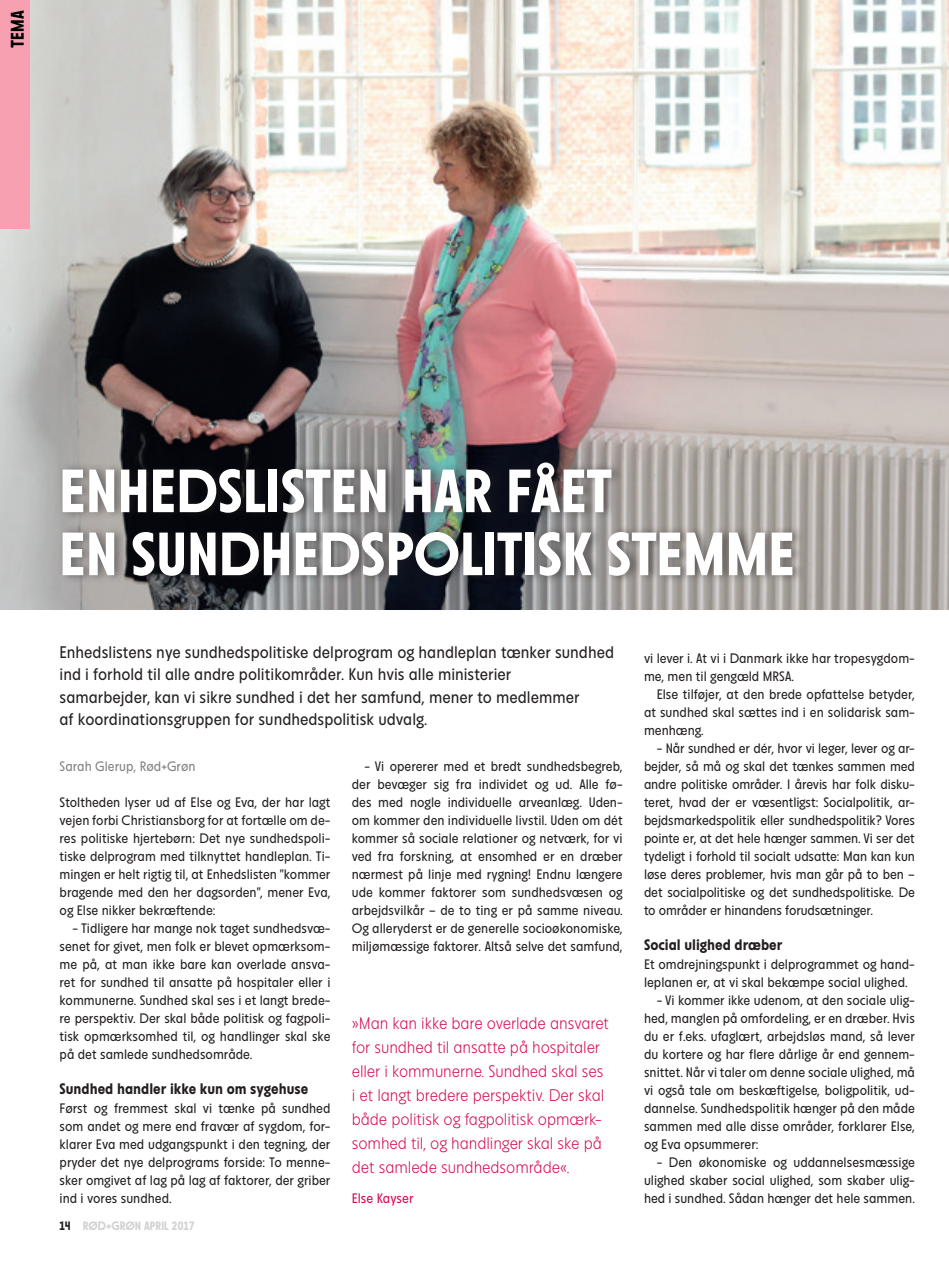
<style>
.page{position:relative;width:949px;height:1276px;background:#fff}
.page>*{position:absolute;margin:0;border:0;box-sizing:border-box;transform-origin:0 0}
.t1{font:700 60px/63px "Maj";letter-spacing:.005em;color:#fff}
.t2{font:700 18px "Maj";color:#000}
.t3{font:16.5px/22.5px "Maj";color:#231f20}
.t4{font:300 16.5px/24px "Maj";letter-spacing:-.005em;color:#d20c54}
.t5{font:700 15px "Maj";color:#231f20}
.t6{font:13.5px/18px "Maj";color:#231f20;text-align:justify}
.t7{font:13.5px "Maj";color:#808285}
.t8{font:13.5px "Maj";color:#d20c54}
.t9{font:700 12px "Maj";color:#d1d2d4}
.s1{color:#231f20}
</style>
<div class="page">
<img style="left:0;top:0;width:948px;height:610px">
<div style="left:0;top:0;width:30px;height:228px;background:#f6a0b2"></div>
<div style="left:58px;top:454px;width:746px;height:130px;background:#231f20;opacity:.5"></div>
<h2 class="t2" style="left:8px;top:48px;width:39px;rotate:-90deg">TEMA</h2>
<h1 class="t1" style="left:60px;top:461px;width:736px">ENHEDSLISTEN HAR FÅET<br>EN SUNDHEDSPOLITISK STEMME</h1>
<p class="t3" style="left:60px;top:641px;width:556px">Enhedslistens nye sundhedspolitiske delprogram og handleplan tænker sundhed ind i forhold til alle andre politikområder. Kun hvis alle ministerier<br>samarbejder, kan vi sikre sundhed i det her samfund, mener to medlemmer<br>af koordinationsgruppen for sundhedspolitisk udvalg.</p>
<p class="t7" style="left:60px;top:759px;width:138px">Sarah Glerup, Rød+Grøn</p>
<p class="t6" style="left:60px;top:794px;width:272px">Stoltheden lyser ud af Else og Eva, der har lagt vejen forbi Christiansborg for at fortælle om de&shy;res politiske hjertebørn: Det nye sundhedspoli&shy;tiske delprogram med tilknyttet handleplan. Ti&shy;mingen er helt rigtig til, at Enhedslisten ”kommer bragende med den her dagsorden”, mener Eva, og Else nikker bekræftende:</p>
<p class="t6" style="left:60px;top:920px;width:272px;text-indent:13px">- Tidligere har mange nok taget sundhedsvæ&shy;senet for givet, men folk er blevet opmærksom&shy;me på, at man ikke bare kan overlade ansva&shy;ret for sundhed til ansatte på hospitaler eller i kommunerne. Sundhed skal ses i et langt brede&shy;re perspektiv. Der skal både politisk og fagpoli&shy;tisk opmærksomhed til, og handlinger skal ske på det samlede sundhedsområde.</p>
<p class="t5" style="left:60px;top:1081px;width:250px">Sundhed handler ikke kun om sygehuse</p>
<p class="t6" style="left:60px;top:1100px;width:272px">Først og fremmest skal vi tænke på sundhed som andet og mere end fravær af sygdom, for&shy;klarer Eva med udgangspunkt i den tegning, der pryder det nye delprograms forside: To menne&shy;sker omgivet af lag på lag af faktorer, der griber ind i vores sundhed.</p>
<p class="t9" style="left:60px;top:1219px;width:136px"><span class="s1">14</span> RØD+GRØN APRIL 2017</p>
<p class="t6" style="left:351px;top:758px;width:272px;text-indent:13px">- Vi opererer med et bredt sundhedsbegreb, der bevæger sig fra individet og ud. Alle fø&shy;des med nogle individuelle arveanlæg. Uden&shy;om kommer den individuelle livstil. Uden om dét kommer så sociale relationer og netværk, for vi ved fra forskning, at ensomhed er en dræber nærmest på linje med rygning! Endnu længere ude kommer faktorer som sundhedsvæsen og arbejdsvilkår – de to ting er på samme niveau.<br>Og alleryderst er de generelle socioøkonomiske, miljømæssige faktorer. Altså selve det samfund,</p>
<p class="t4" style="left:351px;top:1011px;width:259px">»Man kan ikke bare overlade ansvaret for sundhed til ansatte på hospitaler eller i kommunerne. Sundhed skal ses i et langt bredere perspektiv. Der skal både politisk og fagpolitisk opmærk&shy;somhed til, og handlinger skal ske på det samlede sundhedsområde«.</p>
<p class="t8" style="left:351px;top:1191px;width:63px">Else Kayser</p>
<p class="t6" style="left:643px;top:650px;width:272px">vi lever i. At vi i Danmark ikke har tropesygdom&shy;me, men til gengæld MRSA.</p>
<p class="t6" style="left:643px;top:686px;width:272px;text-indent:13px">Else tilføjer, at den brede opfattelse betyder, at sundhed skal sættes ind i en solidarisk sam&shy;menhæng.</p>
<p class="t6" style="left:643px;top:740px;width:272px;text-indent:13px">- Når sundhed er dér, hvor vi leger, lever og ar&shy;bejder, så må og skal det tænkes sammen med andre politiske områder. I årevis har folk disku&shy;teret, hvad der er væsentligst: Socialpolitik, ar&shy;bejdsmarkedspolitik eller sundhedspolitik? Vores pointe er, at det hele hænger sammen. Vi ser det tydeligt i forhold til socialt udsatte: Man kan kun løse deres problemer, hvis man går på to ben – det socialpolitiske og det sundhedspolitiske. De to områder er hinandens forudsætninger.</p>
<p class="t5" style="left:643px;top:937px;width:140px">Social ulighed dræber</p>
<p class="t6" style="left:643px;top:956px;width:272px">Et omdrejningspunkt i delprogrammet og hand&shy;leplanen er, at vi skal bekæmpe social ulighed.</p>
<p class="t6" style="left:643px;top:992px;width:272px;text-indent:13px">- Vi kommer ikke udenom, at den sociale ulig&shy;hed, manglen på omfordeling, er en dræber. Hvis du er f.eks. ufaglært, arbejdsløs mand, så lever du kortere og har flere dårlige år end gennem&shy;snittet. Når vi taler om denne sociale ulighed, må vi også tale om beskæftigelse, boligpolitik, ud&shy;dannelse. Sundhedspolitik hænger på den måde sammen med alle disse områder, forklarer Else, og Eva opsummerer:</p>
<p class="t6" style="left:643px;top:1154px;width:272px;text-indent:13px">- Den økonomiske og uddannelsesmæssige ulighed skaber social ulighed, som skaber ulig&shy;hed i sundhed. Sådan hænger det hele sammen.</p>
</div>
